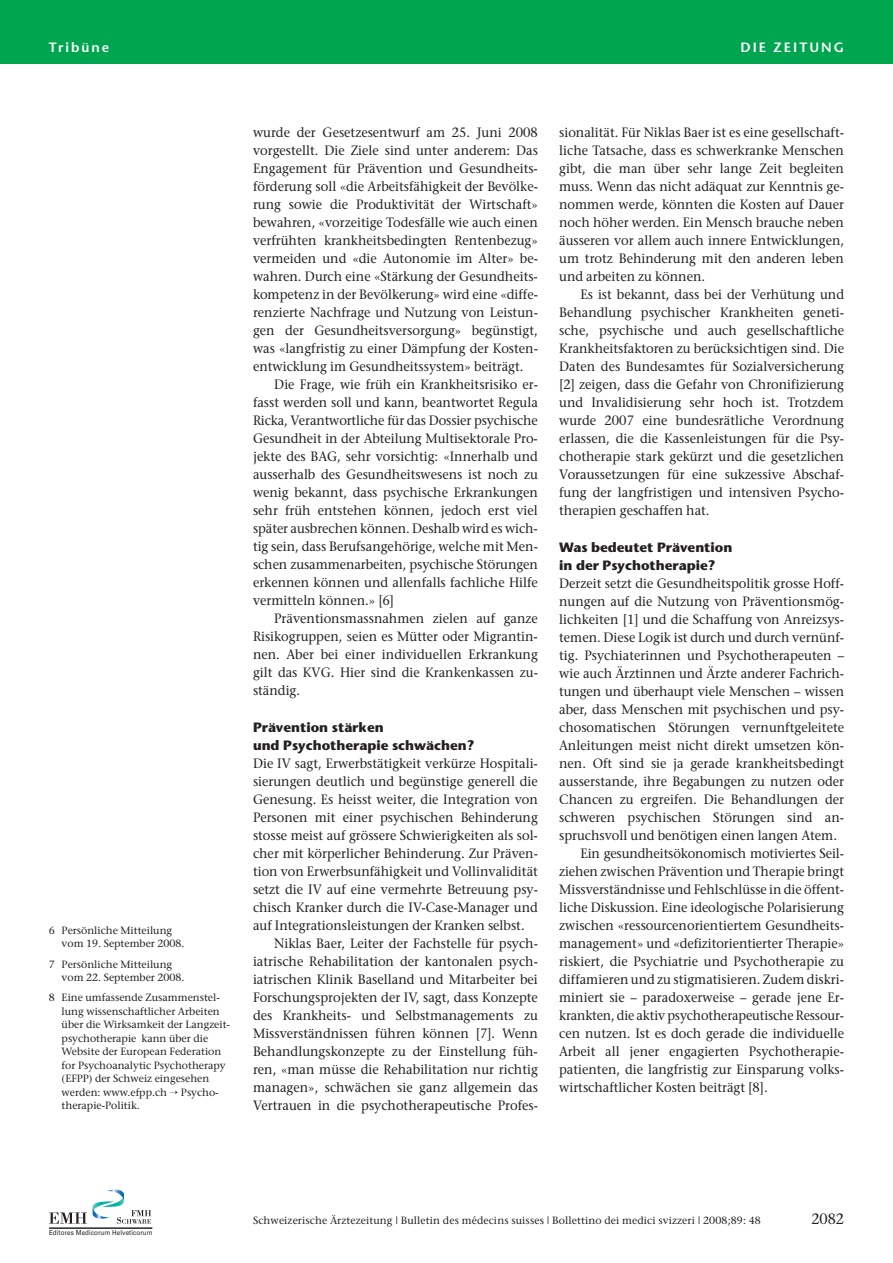
<style>
.page{position:relative;width:893px;height:1263px;background:#fff}
.page>*{position:absolute;margin:0;border:0;box-sizing:border-box;transform-origin:0 0}
.t1{font:15px "Stone Serif";color:#231f20;scale:.95 1}
.t2{font:13.5px/18px "Stone Serif";color:#231f20;text-align:justify;scale:.95 1}
.t3{font:700 13.5px/18px "Stone Sans";color:#231f20}
.t4{font:13.5px "Stone Serif";color:#231f20;scale:.94 1}
.t5{font:600 13.5px "Stone Sans";letter-spacing:.15em;color:#fff}
.t6{font:10.5px/13.5px "Stone Serif";color:#231f20}
.t7{font:6.9px "Univers";letter-spacing:.015em;color:#231f20;scale:.9 1}
</style>
<div class="page">
<div style="left:0;top:0;width:893px;height:64px;background:#00a54f"></div>
<svg style="left:49px;top:1189px;width:102px;height:35px"></svg>
<hr style="left:49px;top:1228px;width:103px;height:1px;background:#231f20">
<p class="t5" style="left:49px;top:42px;width:62px">Tribüne</p>
<p class="t5" style="left:741px;top:42px;width:105px">DIE ZEITUNG</p>
<p class="t6" style="left:62px;top:924px;width:125px;text-indent:-13px">6 Persönliche Mitteilung vom 19. September 2008.</p>
<p class="t6" style="left:62px;top:958px;width:125px;text-indent:-13px">7 Persönliche Mitteilung vom 22. September 2008.</p>
<p class="t6" style="left:62px;top:992px;width:170px;text-indent:-13px">8 Eine umfassende Zusammenstel&shy;lung wissenschaftlicher Arbeiten über die Wirksamkeit der Langzeit&shy;psychotherapie kann über die<br>Website der European Federation for Psychoanalytic Psychotherapy (EFPP) der Schweiz eingesehen werden: www.efpp.ch → Psycho&shy;therapie-Politik.</p>
<p class="t2" style="left:253px;top:125px;width:301px">wurde der Gesetzesentwurf am 25. Juni 2008 vorgestellt. Die Ziele sind unter anderem: Das Engagement für Prävention und Gesundheits&shy;förderung soll «die Arbeitsfähigkeit der Bevölke&shy;rung sowie die Produktivität der Wirtschaft» bewahren, «vorzeitige Todesfälle wie auch einen verfrühten krankheitsbedingten Rentenbezug» vermeiden und «die Autonomie im Alter» be&shy;wahren. Durch eine «Stärkung der Gesundheits&shy;kompetenz in der Bevölkerung» wird eine «diffe&shy;renzierte Nachfrage und Nutzung von Leistun&shy;gen der Gesundheitsversorgung» begünstigt, was «langfristig zu einer Dämpfung der Kosten&shy;entwicklung im Gesundheitssystem» beiträgt.</p>
<p class="t2" style="left:253px;top:377px;width:301px;text-indent:21px">Die Frage, wie früh ein Krankheitsrisiko er&shy;fasst werden soll und kann, beantwortet Regula Ricka, Verantwortliche für das Dossier psychische Gesundheit in der Abteilung Multisektorale Pro&shy;jekte des BAG, sehr vorsichtig: «Innerhalb und ausserhalb des Gesundheitswesens ist noch zu wenig bekannt, dass psychische Erkrankungen sehr früh entstehen können, jedoch erst viel später ausbrechen können. Deshalb wird es wich&shy;tig sein, dass Berufsangehörige, welche mit Men&shy;schen zusammenarbeiten, psychische Störungen erkennen können und allenfalls fachliche Hilfe vermitteln können.» [6]</p>
<p class="t2" style="left:253px;top:611px;width:301px;text-indent:21px">Präventionsmassnahmen zielen auf ganze Risikogruppen, seien es Mütter oder Migrantin&shy;nen. Aber bei einer individuellen Erkrankung gilt das KVG. Hier sind die Krankenkassen zu&shy;ständig.</p>
<p class="t3" style="left:253px;top:719px;width:223px">Prävention stärken<br>und Psychotherapie schwächen?</p>
<p class="t2" style="left:253px;top:755px;width:301px">Die IV sagt, Erwerbstätigkeit verkürze Hospitali-</p>
<p class="t2" style="left:253px;top:773px;width:301px">sierungen deutlich und begünstige generell die</p>
<p class="t2" style="left:253px;top:791px;width:301px">Genesung. Es heisst weiter, die Integration von</p>
<p class="t2" style="left:253px;top:809px;width:301px">Personen mit einer psychischen Behinderung</p>
<p class="t2" style="left:253px;top:827px;width:301px">stosse meist auf grössere Schwierigkeiten als sol-</p>
<p class="t2" style="left:253px;top:845px;width:301px">cher mit körperlicher Behinderung. Zur Präven-</p>
<p class="t2" style="left:253px;top:863px;width:301px">tion von Erwerbsunfähigkeit und Vollinvalidität</p>
<p class="t2" style="left:253px;top:881px;width:301px">setzt die IV auf eine vermehrte Betreuung psy-</p>
<p class="t2" style="left:253px;top:899px;width:301px">chisch Kranker durch die IV-Case-Manager und</p>
<p class="t2" style="left:253px;top:917px;width:287px">auf Integrationsleistungen der Kranken selbst.</p>
<p class="t2" style="left:274px;top:935px;width:279px">Niklas Baer, Leiter der Fachstelle für psych -</p>
<p class="t2" style="left:253px;top:953px;width:301px">iatrische Rehabilitation der kantonalen psych -</p>
<p class="t2" style="left:253px;top:971px;width:301px">iatrischen Klinik Baselland und Mitarbeiter bei</p>
<p class="t2" style="left:253px;top:989px;width:301px">Forschungsprojekten der IV, sagt, dass Konzepte</p>
<p class="t2" style="left:253px;top:1007px;width:301px">des Krankheits- und Selbstmanagements zu</p>
<p class="t2" style="left:253px;top:1025px;width:301px">Missverständnissen führen können [7]. Wenn</p>
<p class="t2" style="left:253px;top:1043px;width:301px">Behandlungskonzepte zu der Einstellung füh-</p>
<p class="t2" style="left:253px;top:1061px;width:301px">ren, «man müsse die Rehabilitation nur richtig</p>
<p class="t2" style="left:253px;top:1079px;width:301px">managen», schwächen sie ganz allgemein das</p>
<p class="t2" style="left:253px;top:1097px;width:301px">Vertrauen in die psychotherapeutische Profes-</p>
<p class="t2" style="left:559px;top:125px;width:301px">sionalität. Für Niklas Baer ist es eine gesellschaft&shy;liche Tatsache, dass es schwerkranke Menschen gibt, die man über sehr lange Zeit begleiten muss. Wenn das nicht adäquat zur Kenntnis ge&shy;nommen werde, könnten die Kosten auf Dauer noch höher werden. Ein Mensch brauche neben äusseren vor allem auch innere Entwicklungen, um trotz Behinderung mit den anderen leben und arbeiten zu können.</p>
<p class="t2" style="left:559px;top:287px;width:301px;text-indent:21px">Es ist bekannt, dass bei der Verhütung und Behandlung psychischer Krankheiten geneti&shy;sche, psychische und auch gesellschaftliche Krankheitsfaktoren zu berücksichtigen sind. Die Daten des Bundesamtes für Sozialversicherung [2] zeigen, dass die Gefahr von Chronifizierung und Invalidisierung sehr hoch ist. Trotzdem wurde 2007 eine bundesrätliche Verordnung erlassen, die die Kassenleistungen für die Psy&shy;chotherapie stark gekürzt und die gesetzlichen Voraussetzungen für eine sukzessive Abschaf&shy;fung der langfristigen und intensiven Psycho&shy;therapien geschaffen hat.</p>
<p class="t3" style="left:559px;top:539px;width:175px">Was bedeutet Prävention in der Psychotherapie?</p>
<p class="t2" style="left:559px;top:575px;width:301px">Derzeit setzt die Gesundheitspolitik grosse Hoff-</p>
<p class="t2" style="left:559px;top:593px;width:301px">nungen auf die Nutzung von Präventionsmög-</p>
<p class="t2" style="left:559px;top:611px;width:301px">lichkeiten [1] und die Schaffung von Anreizsys-</p>
<p class="t2" style="left:559px;top:629px;width:301px">temen. Diese Logik ist durch und durch vernünf-</p>
<p class="t2" style="left:559px;top:647px;width:301px">tig. Psychiaterinnen und Psychotherapeuten –</p>
<p class="t2" style="left:559px;top:665px;width:301px">wie auch Ärztinnen und Ärzte anderer Fachrich-</p>
<p class="t2" style="left:559px;top:683px;width:301px">tungen und überhaupt viele Menschen – wissen</p>
<p class="t2" style="left:559px;top:701px;width:301px">aber, dass Menschen mit psychischen und psy-</p>
<p class="t2" style="left:559px;top:719px;width:301px">chosomatischen Störungen vernunftgeleitete</p>
<p class="t2" style="left:559px;top:737px;width:301px">Anleitungen meist nicht direkt umsetzen kön-</p>
<p class="t2" style="left:559px;top:755px;width:301px">nen. Oft sind sie ja gerade krankheitsbedingt</p>
<p class="t2" style="left:559px;top:773px;width:301px">ausserstande, ihre Begabungen zu nutzen oder</p>
<p class="t2" style="left:559px;top:791px;width:301px">Chancen zu ergreifen. Die Behandlungen der</p>
<p class="t2" style="left:559px;top:809px;width:301px">schweren psychischen Störungen sind an-</p>
<p class="t2" style="left:559px;top:827px;width:294px">spruchsvoll und benötigen einen langen Atem.</p>
<p class="t2" style="left:580px;top:845px;width:279px">Ein gesundheitsökonomisch motiviertes Seil-</p>
<p class="t2" style="left:559px;top:863px;width:301px">ziehen zwischen Prävention und Therapie bringt</p>
<p class="t2" style="left:559px;top:881px;width:301px">Missverständnisse und Fehlschlüsse in die öffent -</p>
<p class="t2" style="left:559px;top:899px;width:301px">liche Diskussion. Eine ideologische Polarisierung</p>
<p class="t2" style="left:559px;top:917px;width:301px">zwischen «ressourcenorientiertem Gesundheits-</p>
<p class="t2" style="left:559px;top:935px;width:301px">management» und «defizitorientierter Therapie»</p>
<p class="t2" style="left:559px;top:953px;width:301px">riskiert, die Psychiatrie und Psychotherapie zu</p>
<p class="t2" style="left:559px;top:971px;width:301px">diffamieren und zu stigmatisieren. Zudem diskri-</p>
<p class="t2" style="left:559px;top:989px;width:301px">miniert sie – paradoxerweise – gerade jene Er-</p>
<p class="t4" style="left:559px;top:1010px;width:304px">krankten, die aktiv psychotherapeutische Ressour -</p>
<p class="t2" style="left:559px;top:1025px;width:301px">cen nutzen. Ist es doch gerade die individuelle</p>
<p class="t2" style="left:559px;top:1043px;width:301px">Arbeit all jener engagierten Psychotherapie -</p>
<p class="t2" style="left:559px;top:1061px;width:301px">patienten, die langfristig zur Einsparung volks-</p>
<p class="t2" style="left:559px;top:1079px;width:221px">wirtschaftlicher Kosten beiträgt [8].</p>
<p class="t7" style="left:49px;top:1229px;width:117px">Editores Medicorum Helveticorum</p>
<p class="t6" style="left:253px;top:1214px;width:509px">Schweizerische Ärztezeitung | Bulletin des médecins suisses | Bollettino dei medici svizzeri | 2008;89: 48</p>
<p class="t1" style="left:811px;top:1213px;width:36px">2082</p>
</div>
